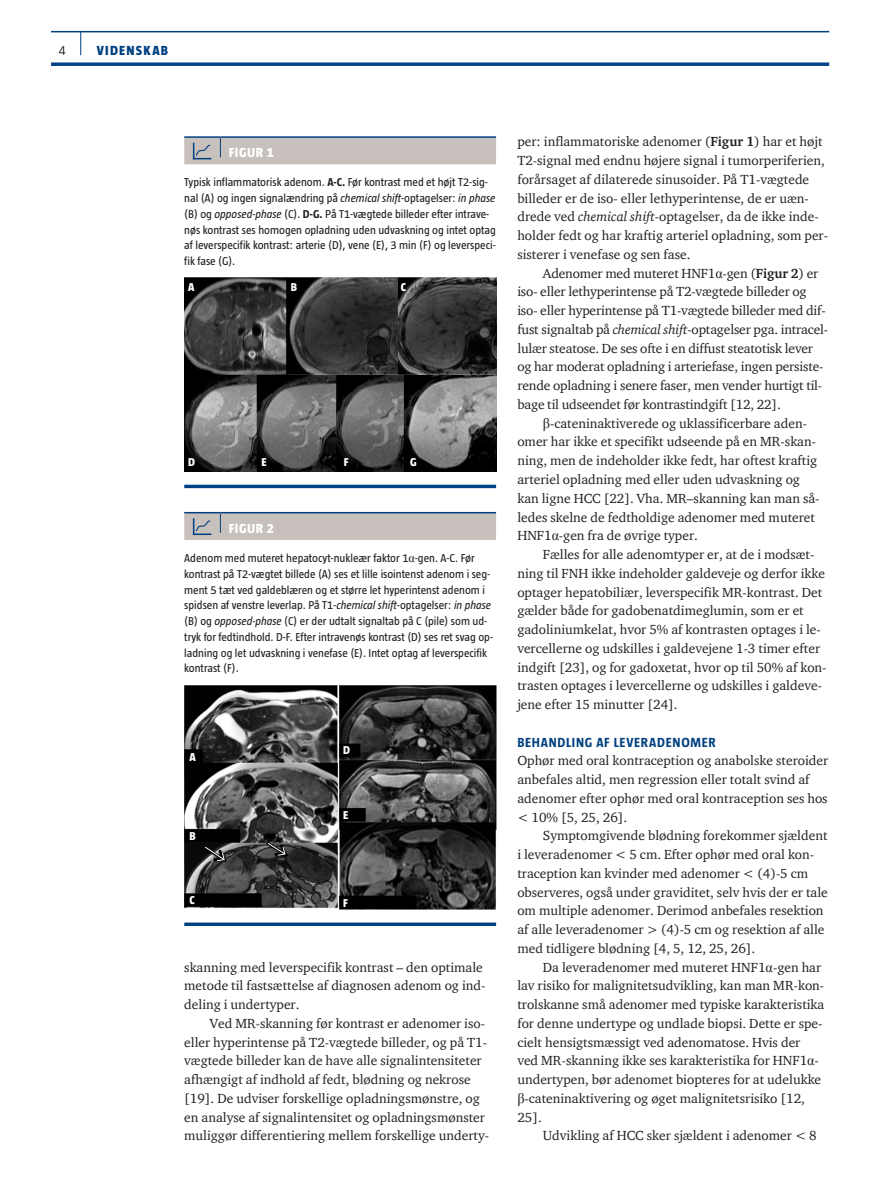
<style>
.page{position:relative;width:893px;height:1191px;background:#fff}
.page>*{position:absolute;margin:0;border:0;box-sizing:border-box;transform-origin:0 0}
.t1{font:13.5px/18.8px "ITC Charter Com";color:#231f20}
.t2{font:700 13.5px "Taz";letter-spacing:.05em;color:#014081}
.t3{font:800 13.5px "Taz";letter-spacing:.035em;color:#fff}
.t4{font:800 13.5px "Taz";letter-spacing:.095em;color:#014081}
.t5{font:300 13.5px "Taz";color:#231f20}
.t6{font:11.7px/15.8px "Taz";color:#231f20}
.t7{font:800 11.7px "Taz";color:#fff}
.s1{font-weight:700}
.s2{font-style:italic}
.s3{font-family:"Times New Roman";font-size:12.3px}
.s4{font-family:"Times New Roman";font-size:14.1px}
</style>
<div class="page">
<hr style="left:51px;top:31px;width:778px;height:1px;background:#014081">
<svg style="left:51px;top:62px;width:778px;height:4px;background:#235991"></svg>
<svg style="left:80px;top:32px;width:1px;height:23px"></svg>
<svg style="left:184px;top:512px;width:312px;height:28px;background:#bab8b8"></svg>
<img style="left:184px;top:685px;width:312px;height:224px">
<svg style="left:204px;top:846px;width:21px;height:15px"></svg>
<svg style="left:267px;top:842px;width:19px;height:14px"></svg>
<svg style="left:184px;top:922px;width:312px;height:4px"></svg>
<hr style="left:184px;top:136px;width:36px;height:2px;background:#014081">
<hr style="left:220px;top:136px;width:276px;height:2px;background:#014081">
<div style="left:184px;top:137px;width:312px;height:27px;background:#c7c0bc"></div>
<img style="left:184px;top:278px;width:312px;height:193px">
<hr style="left:184px;top:485px;width:312px;height:3px;background:#014081">
<p class="t5" style="left:59px;top:43px;width:8px">4</p>
<p class="t4" style="left:97px;top:43px;width:73px">VIDENSKAB</p>
<p class="t3" style="left:229px;top:145px;width:46px">FIGUR 1</p>
<p class="t6" style="left:184px;top:174px;width:313px">Typisk inflammatorisk adenom. <span class="s1">A-C.</span> Før kontrast med et højt T2-sig&shy;nal (A) og ingen signalændring på <span class="s2">chemical shift</span>-optagelser: <span class="s2">in phase </span>(B) og <span class="s2">opposed-phase</span> (C). <span class="s1">D-G.</span> På T1-vægtede billeder efter intrave&shy;nøs kontrast ses homogen opladning uden udvaskning og intet optag af leverspecifik kontrast: arterie (D), vene (E), 3 min (F) og leverspeci&shy;fik fase (G).</p>
<p class="t7" style="left:188px;top:280px;width:8px">A</p>
<p class="t7" style="left:291px;top:280px;width:8px">B</p>
<p class="t7" style="left:401px;top:280px;width:7px">C</p>
<p class="t7" style="left:188px;top:456px;width:8px">D</p>
<p class="t7" style="left:262px;top:456px;width:7px">E</p>
<p class="t7" style="left:344px;top:456px;width:6px">F</p>
<p class="t7" style="left:410px;top:456px;width:7px">G</p>
<p class="t3" style="left:229px;top:521px;width:46px">FIGUR 2</p>
<p class="t6" style="left:184px;top:550px;width:310px">Adenom med muteret hepatocyt-nukleær faktor 1<span class="s3">α</span>-gen. A-C. Før kontrast på T2-vægtet billede (A) ses et lille isointenst adenom i seg&shy;ment 5 tæt ved galdeblæren og et større let hyperintenst adenom i spidsen af venstre leverlap. På T1-<span class="s2">chemical shift</span>-optagelser: <span class="s2">in phase </span>(B) og <span class="s2">opposed-phase</span> (C) er der udtalt signaltab på C (pile) som ud&shy;tryk for fedtindhold. D-F. Efter intravenøs kontrast (D) ses ret svag op&shy;ladning og let udvaskning i venefase (E). Intet optag af leverspecifik kontrast (F).</p>
<p class="t7" style="left:189px;top:750px;width:8px">A</p>
<p class="t7" style="left:189px;top:829px;width:8px">B</p>
<p class="t7" style="left:189px;top:893px;width:7px">C</p>
<p class="t7" style="left:343px;top:744px;width:8px">D</p>
<p class="t7" style="left:343px;top:808px;width:7px">E</p>
<p class="t7" style="left:343px;top:896px;width:6px">F</p>
<p class="t1" style="left:184px;top:957px;width:303px">skanning med leverspecifik kontrast – den optimale metode til fastsættelse af diagnosen adenom og ind&shy;deling i undertyper.</p>
<p class="t1" style="left:184px;top:1013px;width:306px;text-indent:26px">Ved MR-skanning før kontrast er adenomer iso&shy;eller hyperintense på T2-vægtede billeder, og på T1- vægtede billeder kan de have alle signalintensiteter afhængigt af indhold af fedt, blødning og nekrose [19]. De udviser forskellige opladningsmønstre, og en analyse af signalintensitet og opladningsmønster muliggør differentiering mellem forskellige underty-</p>
<p class="t1" style="left:517px;top:132px;width:312px">per: inflammatoriske adenomer (<span class="s1">Figur 1</span>) har et højt T2-signal med endnu højere signal i tumorperiferien, forårsaget af dilaterede sinusoider. På T1-vægtede billeder er de iso- eller lethyperintense, de er uæn&shy;drede ved <span class="s2">chemical shift</span>-optagelser, da de ikke inde&shy;holder fedt og har kraftig arteriel opladning, som per&shy;sisterer i venefase og sen fase.</p>
<p class="t1" style="left:543px;top:263px;width:277px">Adenomer med muteret HNF1<span class="s4">α</span>-gen (<span class="s1">Figur 2</span>) er</p>
<p class="t1" style="left:517px;top:282px;width:291px">iso- eller lethyperintense på T2-vægtede billeder og</p>
<p class="t1" style="left:517px;top:301px;width:310px">iso- eller hyperintense på T1-vægtede billeder med dif-</p>
<p class="t1" style="left:517px;top:320px;width:312px">fust signaltab på <span class="s2">chemical shift</span>-optagelser pga. intracel-</p>
<p class="t1" style="left:517px;top:338px;width:297px">lulær steatose. De ses ofte i en diffust steatotisk lever</p>
<p class="t1" style="left:517px;top:357px;width:308px">og har moderat opladning i arteriefase, ingen persiste-</p>
<p class="t1" style="left:517px;top:376px;width:306px">rende opladning i senere faser, men vender hurtigt til-</p>
<p class="t1" style="left:517px;top:395px;width:265px">bage til udseendet før kontrastindgift [12, 22].</p>
<p class="t1" style="left:543px;top:413px;width:266px"><span class="s4">β</span>-cateninaktiverede og uklassificerbare aden-</p>
<p class="t1" style="left:517px;top:432px;width:299px">omer har ikke et specifikt udseende på en MR-skan-</p>
<p class="t1" style="left:517px;top:451px;width:301px">ning, men de indeholder ikke fedt, har oftest kraftig</p>
<p class="t1" style="left:517px;top:470px;width:284px">arteriel opladning med eller uden udvaskning og</p>
<p class="t1" style="left:517px;top:488px;width:304px">kan ligne HCC [22]. Vha. MR–skanning kan man så-</p>
<p class="t1" style="left:517px;top:507px;width:299px">ledes skelne de fedtholdige adenomer med muteret</p>
<p class="t1" style="left:517px;top:526px;width:182px">HNF1<span class="s4">α</span>-gen fra de øvrige typer.</p>
<p class="t1" style="left:543px;top:545px;width:273px">Fælles for alle adenomtyper er, at de i modsæt-</p>
<p class="t1" style="left:517px;top:563px;width:309px">ning til FNH ikke indeholder galdeveje og derfor ikke</p>
<p class="t1" style="left:517px;top:582px;width:306px">optager hepatobiliær, leverspecifik MR-kontrast. Det</p>
<p class="t1" style="left:517px;top:601px;width:288px">gælder både for gadobenatdimeglumin, som er et</p>
<p class="t1" style="left:517px;top:620px;width:305px">gadoliniumkelat, hvor 5% af kontrasten optages i le-</p>
<p class="t1" style="left:517px;top:638px;width:304px">vercellerne og udskilles i galdevejene 1-3 timer efter</p>
<p class="t1" style="left:517px;top:657px;width:311px">indgift [23], og for gadoxetat, hvor op til 50% af kon-</p>
<p class="t1" style="left:517px;top:676px;width:306px">trasten optages i levercellerne og udskilles i galdeve-</p>
<p class="t1" style="left:517px;top:695px;width:162px">jene efter 15 minutter [24].</p>
<p class="t2" style="left:517px;top:734px;width:105px">BEHANDLING AF LEVERA</p>
<p class="t2" style="left:657px;top:734px;width:53px">DENOMER</p>
<p class="t1" style="left:517px;top:751px;width:312px">Ophør med oral kontraception og anabolske steroider anbefales altid, men regression eller totalt svind af adenomer efter ophør med oral kontraception ses hos &lt; 10% [5, 25, 26].</p>
<p class="t1" style="left:517px;top:826px;width:312px;text-indent:26px">Symptomgivende blødning forekommer sjældent i leveradenomer &lt; 5 cm. Efter ophør med oral kon&shy;traception kan kvinder med adenomer &lt; (4)-5 cm observeres, også under graviditet, selv hvis der er tale om multiple adenomer. Derimod anbefales resektion af alle leveradenomer &gt; (4)-5 cm og resektion af alle med tidligere blødning [4, 5, 12, 25, 26].</p>
<p class="t1" style="left:517px;top:957px;width:309px;text-indent:26px">Da leveradenomer med muteret HNF1<span class="s4">α</span>-gen har lav risiko for malignitetsudvikling, kan man MR-kon&shy;trolskanne små adenomer med typiske karakteristika for denne undertype og undlade biopsi. Dette er spe&shy;cielt hensigtsmæssigt ved adenomatose. Hvis der ved MR-skanning ikke ses karakteristika for HNF1<span class="s4">α&shy;</span>undertypen, bør adenomet biopteres for at udelukke <span class="s4">β</span>-cateninaktivering og øget malignitetsrisiko [12, 25].</p>
<p class="t1" style="left:543px;top:1126px;width:275px">Udvikling af HCC sker sjældent i adenomer &lt; 8</p>
</div>
